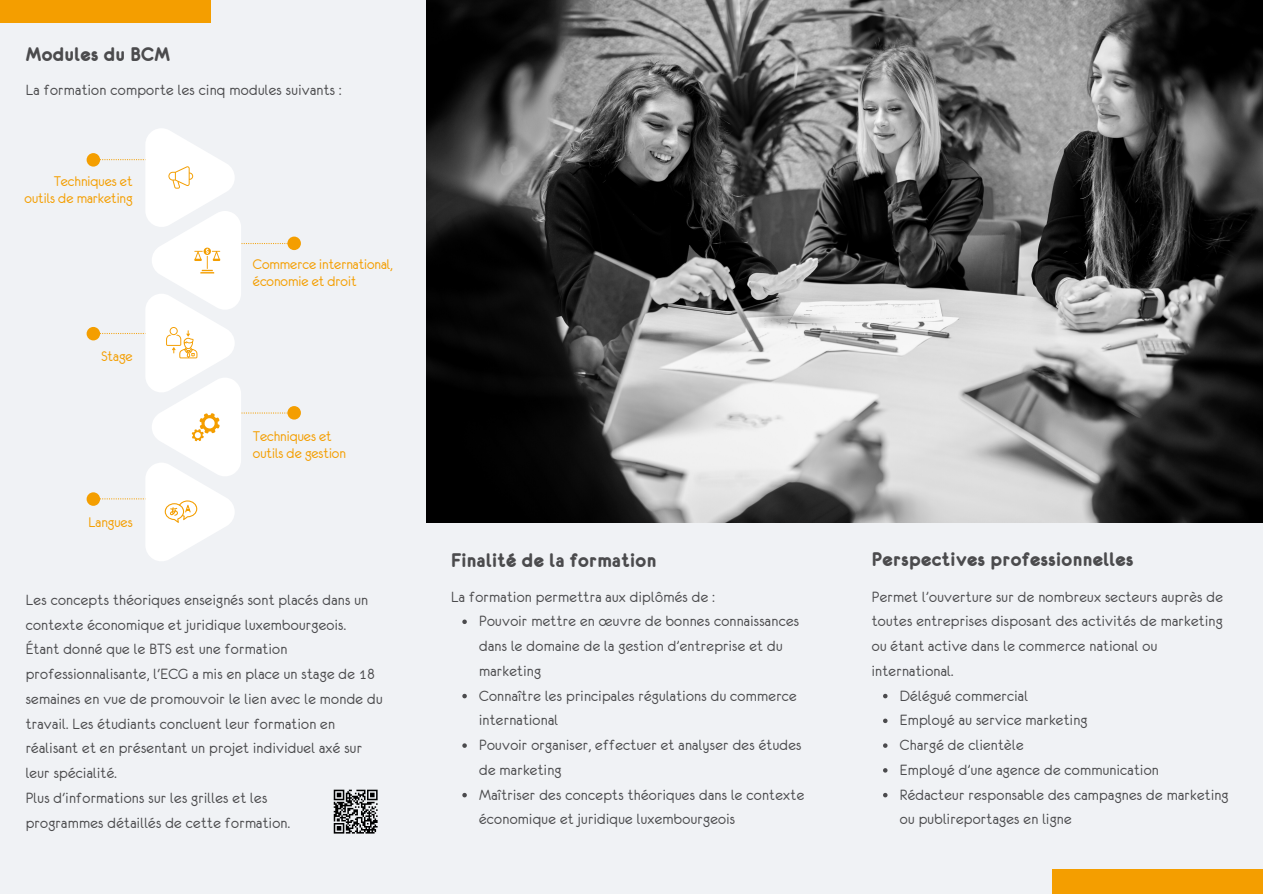
<style>
.page{position:relative;width:1263px;height:894px;background:#fff}
.page>*{position:absolute;margin:0;border:0;box-sizing:border-box;transform-origin:0 0}
.t1{font:21px "Eurofurencebold";letter-spacing:.02em;color:#4b4b4d}
.t2{font:16.5px/24.8px "Eurofurenceregular";letter-spacing:.02em;color:#4b4b4d}
.t3{font:15.6px/17px "Eurofurenceregular";color:#f49e00}
</style>
<div class="page">
<div style="left:0;top:0;width:1263px;height:893px;background:#f0f2f5"></div>
<img style="left:426px;top:0;width:837px;height:522px">
<div style="left:0;top:0;width:211px;height:23px;background:#f49e00"></div>
<div style="left:1052px;top:869px;width:211px;height:24px;background:#f49e00"></div>
<svg style="left:462px;top:619px;width:5px;height:5px"></svg>
<svg style="left:462px;top:693px;width:5px;height:5px"></svg>
<svg style="left:462px;top:743px;width:5px;height:4px"></svg>
<svg style="left:462px;top:792px;width:5px;height:5px"></svg>
<svg style="left:883px;top:693px;width:4px;height:5px"></svg>
<svg style="left:883px;top:718px;width:4px;height:4px"></svg>
<svg style="left:883px;top:743px;width:4px;height:4px"></svg>
<svg style="left:883px;top:768px;width:4px;height:4px"></svg>
<svg style="left:883px;top:792px;width:4px;height:5px"></svg>
<svg style="left:334px;top:789px;width:44px;height:44px"></svg>
<svg style="left:93px;top:128px;width:201px;height:433px"></svg>
<div style="left:87px;top:153px;width:13px;height:13px;background:#f49e00;border-radius:50%"></div>
<div style="left:87px;top:327px;width:13px;height:13px;background:#f49e00;border-radius:50%"></div>
<div style="left:87px;top:492px;width:13px;height:13px;background:#f49e00;border-radius:50%"></div>
<div style="left:287px;top:236px;width:14px;height:14px;background:#f49e00;border-radius:50%"></div>
<div style="left:287px;top:406px;width:14px;height:13px;background:#f49e00;border-radius:50%"></div>
<p class="t1" style="left:26px;top:44px;width:146px">Modules du BCM</p>
<p class="t2" style="left:26px;top:78px;width:317px">La formation comporte les cinq modules suivants :</p>
<p class="t3" style="left:54px;top:172px;width:80px">Techniques et</p>
<p class="t3" style="left:25px;top:189px;width:109px">outils de marketing</p>
<p class="t3" style="left:101px;top:348px;width:33px">Stage</p>
<p class="t3" style="left:88px;top:513px;width:46px">Langues</p>
<p class="t3" style="left:253px;top:255px;width:141px">Commerce international, économie et droit</p>
<p class="t3" style="left:253px;top:427px;width:80px">Techniques et</p>
<p class="t3" style="left:253px;top:444px;width:94px">outils de gestion</p>
<p class="t2" style="left:26px;top:587px;width:344px">Les concepts théoriques enseignés sont placés dans un contexte économique et juridique luxembourgeois.</p>
<p class="t2" style="left:26px;top:636px;width:358px">Étant donné que le BTS est une formation professionnalisante, l'ECG a mis en place un stage de 18 semaines en vue de promouvoir le lien avec le monde du travail. Les étudiants concluent leur formation en réalisant et en présentant un projet individuel axé sur leur spécialité.</p>
<p class="t2" style="left:26px;top:785px;width:243px">Plus d'informations sur les grilles et les</p>
<p class="t2" style="left:26px;top:809px;width:266px">programmes détaillés de cette formation.</p>
<p class="t1" style="left:451px;top:549px;width:207px">Finalité de la formation</p>
<p class="t1" style="left:872px;top:548px;width:263px">Perspectives professionnelles</p>
<p class="t2" style="left:451px;top:584px;width:265px">La formation permettra aux diplômés de :</p>
<p class="t2" style="left:479px;top:608px;width:321px">Pouvoir mettre en œuvre de bonnes connaissances dans le domaine de la gestion d’entreprise et du marketing</p>
<p class="t2" style="left:479px;top:682px;width:319px">Connaître les principales régulations du commerce international</p>
<p class="t2" style="left:479px;top:732px;width:324px">Pouvoir organiser, effectuer et analyser des études de marketing</p>
<p class="t2" style="left:479px;top:781px;width:327px">Maîtriser des concepts théoriques dans le contexte économique et juridique luxembourgeois</p>
<p class="t2" style="left:872px;top:584px;width:353px">Permet l’ouverture sur de nombreux secteurs auprès de toutes entreprises disposant des activités de marketing ou étant active dans le commerce national ou international.</p>
<p class="t2" style="left:900px;top:682px;width:130px">Délégué commercial</p>
<p class="t2" style="left:900px;top:707px;width:189px">Employé au service marketing</p>
<p class="t2" style="left:900px;top:732px;width:125px">Chargé de clientèle</p>
<p class="t2" style="left:900px;top:757px;width:260px">Employé d’une agence de communication</p>
<p class="t2" style="left:900px;top:781px;width:330px">Rédacteur responsable des campagnes de marketing ou publireportages en ligne</p>
</div>
